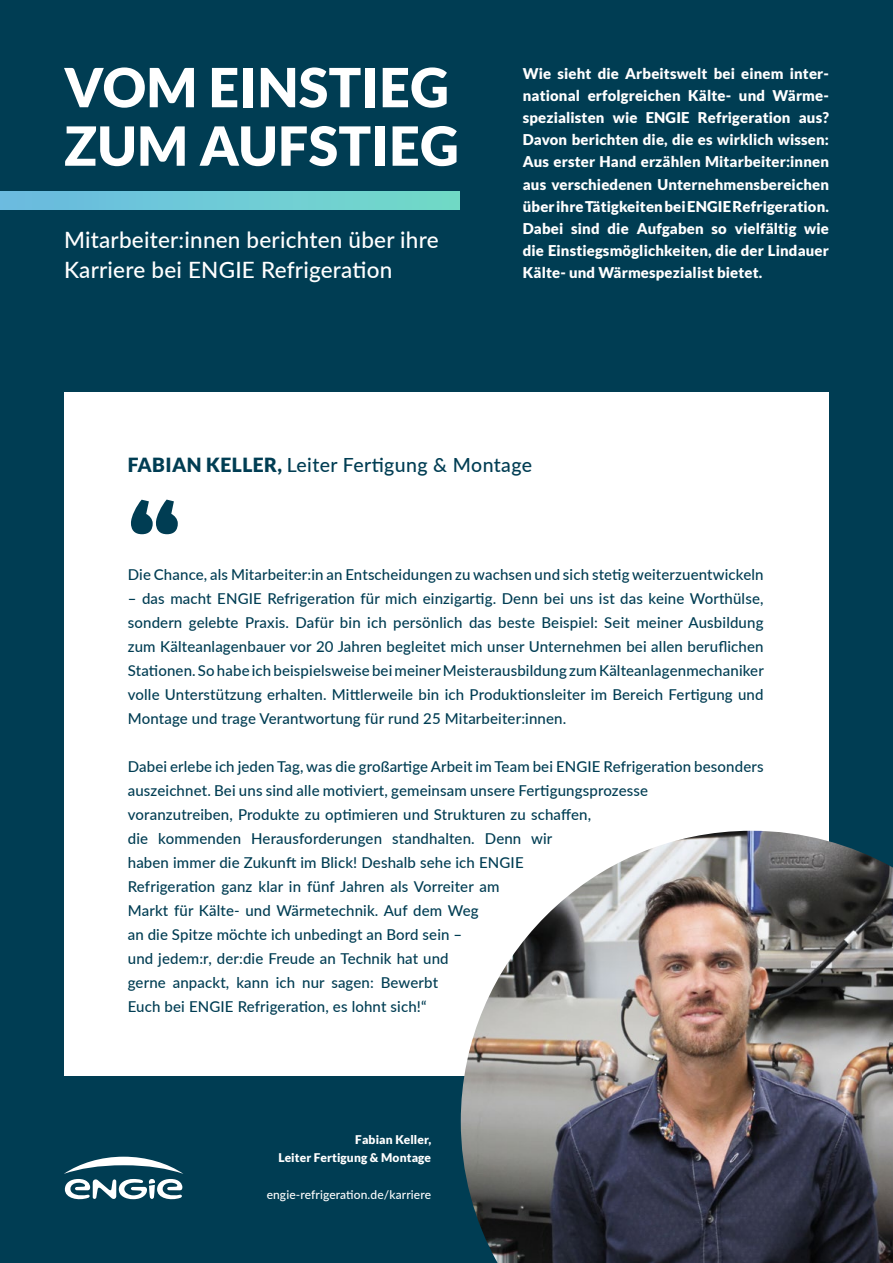
<style>
.page{position:relative;width:893px;height:1263px;background:#003d53}
.page>*{position:absolute;margin:0;border:0;box-sizing:border-box;transform-origin:0 0}
.t1{font:900 105px "Clan Pro";color:#003d53}
.t2{font:900 54px/58.5px "Lato";letter-spacing:.01em;color:#fff}
.t3{font:500 22.5px/30px "Lato";letter-spacing:.01em;color:#fff}
.t4{font:500 19.5px "Lato";letter-spacing:.02em;color:#003d53}
.t5{font:500 15px/24px "Lato";letter-spacing:.01em;color:#003d53;text-align:justify}
.t6{font:900 14.85px/22.2px "Lato";letter-spacing:.01em;color:#fff;text-align:justify}
.t7{font:900 12px/18px "Lato";letter-spacing:.01em;color:#fff;text-align:right}
.t8{font:500 12px "Lato";letter-spacing:.01em;color:#fff}
.s1{font-weight:900}
</style>
<div class="page">
<svg style="left:64px;top:1157px;width:119px;height:44px"></svg>
<div style="left:0;top:191px;width:460px;height:18px;background:linear-gradient(to right,#6abae2,#72dbc8)"></div>
<div style="left:64px;top:392px;width:765px;height:683px;background:#fff"></div>
<img style="left:461px;top:831px;width:432px;height:432px">
<h2 class="t2" style="left:64px;top:57px;width:396px">VOM EINSTIEG<br>ZUM AUFSTIEG</h2>
<h3 class="t3" style="left:64px;top:224px;width:376px">Mitarbeiter:innen berichten über ihre<br>Karriere bei ENGIE Refrigeration</h3>
<p class="t6" style="left:523px;top:62px;width:308px">Wie sieht die Arbeitswelt bei einem inter&shy;national erfolgreichen Kälte- und Wärme&shy;spezialisten wie ENGIE Refrigeration aus?<br>Davon berichten die, die es wirklich wissen:<br>Aus erster Hand erzählen Mitarbeiter:innen aus verschiedenen Unternehmensbereichen über ihre Tätigkeiten bei ENGIE Refrigeration.<br>Dabei sind die Aufgaben so vielfältig wie die Einstiegsmöglichkeiten, die der Lindauer Kälte- und Wärmespezialist bietet.</p>
<h3 class="t4" style="left:128px;top:451px;width:406px"><span class="s1">FABIAN KELLER,</span> Leiter Fertigung &amp; Montage</h3>
<h1 class="t1" style="left:128px;top:485px;width:55px">“</h1>
<p class="t5" style="left:128px;top:561px;width:637px">Die Chance, als Mitarbeiter:in an Entscheidungen zu wachsen und sich stetig weiterzuentwickeln</p>
<p class="t5" style="left:128px;top:585px;width:637px">– das macht ENGIE Refrigeration für mich einzigartig. Denn bei uns ist das keine Worthülse, sondern gelebte Praxis. Dafür bin ich persönlich das beste Beispiel: Seit meiner Ausbildung zum Kälteanlagenbauer vor 20 Jahren begleitet mich unser Unternehmen bei allen beruflichen Stationen. So habe ich beispielsweise bei meiner Meisterausbildung zum Kälteanlagenmechaniker volle Unterstützung erhalten. Mittlerweile bin ich Produktionsleiter im Bereich Fertigung und Montage und trage Verantwortung für rund 25 Mitarbeiter:innen.</p>
<p class="t5" style="left:128px;top:753px;width:637px;text-align:left">Dabei erlebe ich jeden Tag, was die großartige Arbeit im Team bei ENGIE Refrigeration besonders auszeichnet. Bei uns sind alle motiviert, gemeinsam unsere Fertigungsprozesse<br>voranzutreiben, Produkte zu optimieren und Strukturen zu schaffen,<br>die kommenden Herausforderungen standhalten. Denn wir<br>haben immer die Zukunft im Blick! Deshalb sehe ich ENGIE<br>Refrigeration ganz klar in fünf Jahren als Vorreiter am<br>Markt für Kälte- und Wärmetechnik. Auf dem Weg<br>an die Spitze möchte ich unbedingt an Bord sein –<br>und jedem:r, der:die Freude an Technik hat und<br>gerne anpackt, kann ich nur sagen: Bewerbt<br>Euch bei ENGIE Refrigeration, es lohnt sich!“</p>
<p class="t7" style="left:279px;top:1131px;width:154px">Fabian Keller,<br>Leiter Fertigung &amp; Montage</p>
<p class="t8" style="left:267px;top:1186px;width:166px">engie-refrigeration.de/karriere</p>
</div>
